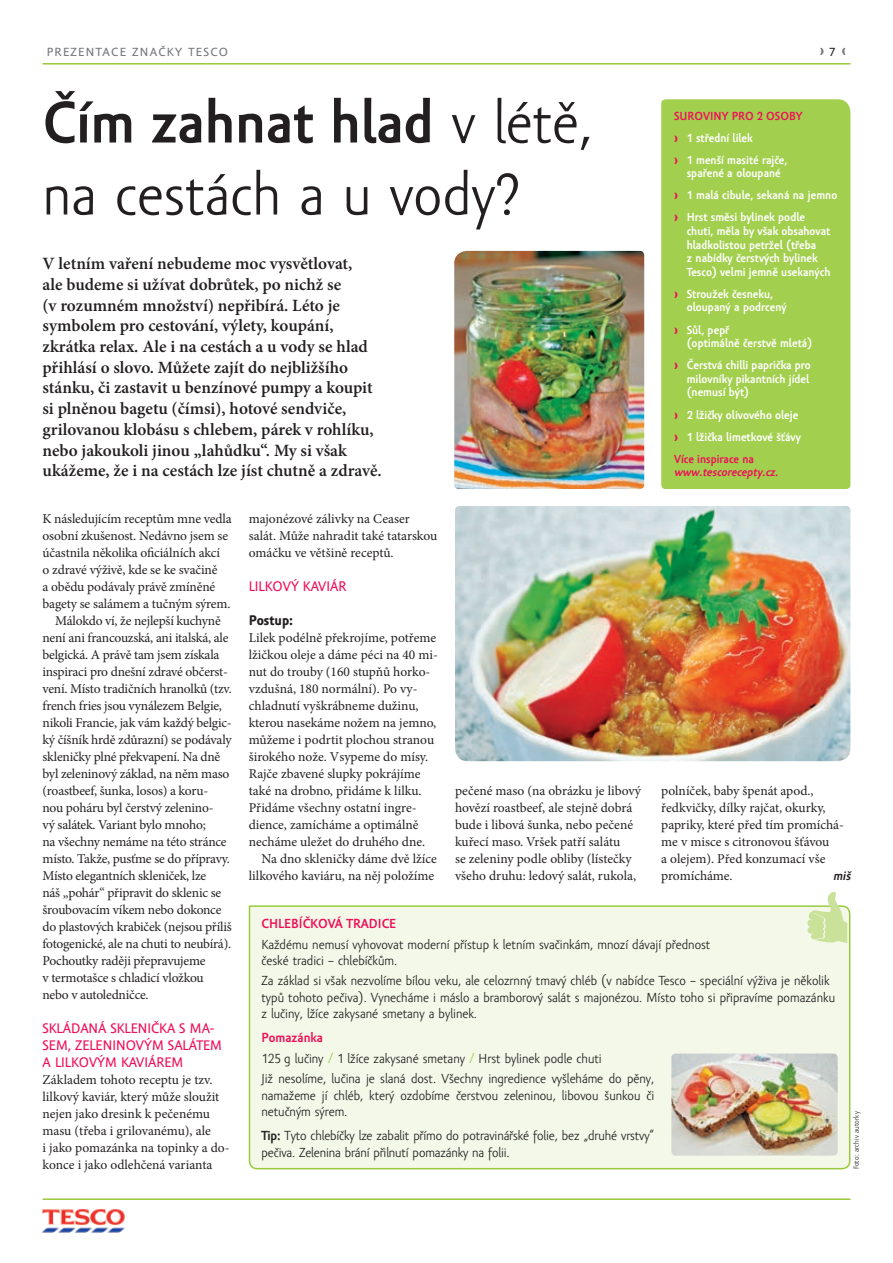
<style>
.page{position:relative;width:893px;height:1263px;background:#fff}
.page>*{position:absolute;margin:0;border:0;box-sizing:border-box;transform-origin:0 0}
.titulek_hlavní{font:60px/72px "Amor Sans Pro";color:#231f20}
.perex{font:600 17.25px/20.7px "Minion Pro";color:#231f20}
.mezititulek_barva_2{font:14.25px/17px "Amor Sans Text Pro";color:#ee1059}
.mezititulek_2{font:700 14.25px "Amor Sans Text Pro";color:#231f20}
.text{font:13.5px/17px "Minion Pro";letter-spacing:-.015em;color:#231f20}
.text_1__odst{font:13.5px/17px "Minion Pro";letter-spacing:-.005em;color:#231f20}
.ramecek_text{font:13.5px/16.2px "Amor Sans Pro";color:#231f20}
.ramecek_mezititulek{font:700 13.5px "Amor Sans Pro";color:#ee1059}
.ramecek_text-2{font:700 13.5px "Amor Sans Pro";color:#ee1059}
.text-2{font:italic 700 12.75px "Amor Sans Pro";color:#231f20}
.t1{font:12.15px "Amor Sans Text Pro";letter-spacing:.1em;color:#76787b;scale:1.05 1}
.t2{font:12.15px "Amor Sans Text Pro";color:#231f20;scale:1.05 1}
.t3{font:700 12px/13.6px "Amor Sans Pro";color:#fff}
.ramecek_text-3{font:italic 700 12px/13.6px "Amor Sans Pro";color:#ee1059}
.titulek_aktualne{font:700 12px "Amor Sans Pro";color:#ee1059}
.foto_autor{font:7.5px "Amor Sans Pro";letter-spacing:.01em;color:#231f20}
.s1{font-weight:700}
.s2{font-style:normal}
.s3{color:#99ca3b}
</style>
<div class="page">
<hr style="left:43px;top:1198px;width:807px;height:2px;background:#99ca3b">
<img style="left:42px;top:1208px;width:83px;height:25px">
<div style="left:661px;top:99px;width:189px;height:390px;background:#a3cf4e"></div>
<img style="left:455px;top:506px;width:395px;height:255px">
<img style="left:454px;top:251px;width:190px;height:238px">
<div style="left:248px;top:905px;width:603px;height:265px;background:#f3f8e8"></div>
<svg style="left:807px;top:892px;width:40px;height:51px"></svg>
<img style="left:671px;top:1053px;width:167px;height:102px">
<hr style="left:43px;top:63px;width:807px;height:2px;background:#99ca3b">
<svg style="left:674px;top:135px;width:3px;height:7px"></svg>
<svg style="left:674px;top:157px;width:3px;height:7px"></svg>
<svg style="left:674px;top:193px;width:3px;height:6px"></svg>
<svg style="left:674px;top:215px;width:3px;height:6px"></svg>
<svg style="left:674px;top:292px;width:3px;height:6px"></svg>
<svg style="left:674px;top:327px;width:3px;height:7px"></svg>
<svg style="left:674px;top:363px;width:3px;height:6px"></svg>
<svg style="left:674px;top:412px;width:3px;height:6px"></svg>
<svg style="left:674px;top:434px;width:3px;height:7px"></svg>
<p class="t1" style="left:47px;top:45px;width:174px">PREZENTACE ZNAČKY TESCO</p>
<p class="t2" style="left:829px;top:45px;width:8px">7</p>
<p class="titulek_hlavní" style="left:43px;top:87px;width:552px"><span class="s1">Čím zahnat hlad</span> v létě, na cestách a u vody?</p>
<p class="perex" style="left:43px;top:253px;width:341px">V letním vaření nebudeme moc vysvětlovat,<br>ale budeme si užívat dobrůtek, po nichž se<br>(v rozumném množství) nepřibírá. Léto je symbolem pro cestování, výlety, koupání, zkrátka relax. Ale i na cestách a u vody se hlad přihlásí o slovo. Můžete zajít do nejbližšího stánku, či zastavit u benzínové pumpy a koupit si plněnou bagetu (čímsi), hotové sendviče, grilovanou klobásu s chlebem, párek v rohlíku, nebo jakoukoli jinou „lahůdku“. My si však ukážeme, že i na cestách lze jíst chutně a zdravě.</p>
<p class="text_1__odst" style="left:43px;top:510px;width:191px">K následujícím receptům mne vedla osobní zkušenost. Nedávno jsem se účastnila několika oficiálních akcí<br>o zdravé výživě, kde se ke svačině<br>a obědu podávaly právě zmíněné bagety se salámem a tučným sýrem.</p>
<p class="text" style="left:43px;top:612px;width:191px;text-indent:13px">Málokdo ví, že nejlepší kuchyně není ani francouzská, ani italská, ale belgická. A právě tam jsem získala inspiraci pro dnešní zdravé občerst‑ vení. Místo tradičních hranolků (tzv. french fries jsou vynálezem Belgie, nikoli Francie, jak vám každý belgic‑ ký číšník hrdě zdůrazní) se podávaly skleničky plné překvapení. Na dně byl zeleninový základ, na něm maso (roastbeef, šunka, losos) a koru‑ nou poháru byl čerstvý zelenino‑<br>vý salátek. Variant bylo mnoho;<br>na všechny nemáme na této stránce místo. Takže, pusťme se do přípravy.<br>Místo elegantních skleniček, lze<br>náš „pohár“ připravit do sklenic se šroubovacím víkem nebo dokonce do plastových krabiček (nejsou příliš fotogenické, ale na chuti to neubírá).<br>Pochoutky raději přepravujeme<br>v termotašce s chladicí vložkou nebo v autoledničce.</p>
<p class="mezititulek_barva_2" style="left:43px;top:1020px;width:181px">SKLÁDANÁ SKLENIČKA S MA-<br>SEM, ZELENINOVÝM SALÁTEM<br>A LILKOVÝM KAVIÁREM</p>
<p class="text_1__odst" style="left:43px;top:1072px;width:188px">Základem tohoto receptu je tzv. lilkový kaviár, který může sloužit nejen jako dresink k pečenému masu (třeba i grilovanému), ale<br>i jako pomazánka na topinky a do‑ konce i jako odlehčená varianta</p>
<p class="titulek_aktualne" style="left:674px;top:109px;width:130px">SUROVINY PRO 2 OSOBY</p>
<p class="t3" style="left:687px;top:131px;width:68px">1 střední lilek</p>
<p class="t3" style="left:687px;top:153px;width:102px">1 menší masité rajče, spařené a oloupané</p>
<p class="t3" style="left:687px;top:189px;width:152px">1 malá cibule, sekaná na jemno</p>
<p class="t3" style="left:687px;top:211px;width:145px">Hrst směsi bylinek podle chuti, měla by však obsahovat hladkolistou petržel (třeba<br>z nabídky čerstvých bylinek<br>Tesco) velmi jemně usekaných</p>
<p class="t3" style="left:687px;top:287px;width:101px">Stroužek česneku, oloupaný a podrcený</p>
<p class="t3" style="left:687px;top:323px;width:127px">Sůl, pepř<br>(optimálně čerstvě mletá)</p>
<p class="t3" style="left:687px;top:359px;width:126px">Čerstvá chilli paprička pro milovníky pikantních jídel (nemusí být)</p>
<p class="t3" style="left:687px;top:408px;width:113px">2 lžičky olivového oleje</p>
<p class="t3" style="left:687px;top:430px;width:116px">1 lžička limetkové šťávy</p>
<p class="ramecek_text-3" style="left:674px;top:452px;width:106px"><span class="s2">Více inspirace na </span>www.tescorecepty.cz<span class="s2">.</span></p>
<p class="text_1__odst" style="left:249px;top:510px;width:190px">majonézové zálivky na Ceaser salát. Může nahradit také tatarskou omáčku ve většině receptů.</p>
<p class="mezititulek_barva_2" style="left:249px;top:578px;width:99px">LILKOVÝ KAVIÁR</p>
<p class="mezititulek_2" style="left:249px;top:612px;width:46px">Postup:</p>
<p class="text_1__odst" style="left:249px;top:629px;width:191px">Lilek podélně překrojíme, potřeme lžičkou oleje a dáme péci na 40 mi‑ nut do trouby (160 stupňů horko‑ vzdušná, 180 normální). Po vy‑ chladnutí vyškrábneme dužinu, kterou nasekáme nožem na jemno, můžeme i podrtit plochou stranou širokého nože. Vsypeme do mísy.<br>Rajče zbavené slupky pokrájíme také na drobno, přidáme k lilku.<br>Přidáme všechny ostatní ingre‑ dience, zamícháme a optimálně necháme uležet do druhého dne.</p>
<p class="text" style="left:249px;top:850px;width:190px;text-align:right">Na dno skleničky dáme dvě lžíce lilkového kaviáru, na něj položíme</p>
<p class="text" style="left:455px;top:782px;width:187px">pečené maso (na obrázku je libový hovězí roastbeef, ale stejně dobrá bude i libová šunka, nebo pečené kuřecí maso. Vršek patří salátu<br>se zeleniny podle obliby (lístečky všeho druhu: ledový salát, rukola,</p>
<p class="text" style="left:661px;top:782px;width:184px">polníček, baby špenát apod., ředkvičky, dílky rajčat, okurky, papriky, které před tím promíchá‑ me v misce s citronovou šťávou<br>a olejem). Před konzumací vše promícháme.</p>
<p class="text-2" style="left:833px;top:868px;width:21px">miš</p>
<p class="ramecek_mezititulek" style="left:262px;top:916px;width:136px">CHLEBÍČKOVÁ TRADICE</p>
<p class="ramecek_text" style="left:262px;top:936px;width:450px">Každému nemusí vyhovovat moderní přístup k letním svačinkám, mnozí dávají přednost české tradici – chlebíčkům.</p>
<p class="ramecek_text" style="left:262px;top:973px;width:575px">Za základ si však nezvolíme bílou veku, ale celozrnný tmavý chléb (v nabídce Tesco – speciální výživa je několik typů tohoto pečiva). Vynecháme i máslo a bramborový salát s majonézou. Místo toho si připravíme pomazánku z lučiny, lžíce zakysané smetany a bylinek.</p>
<p class="ramecek_text-2" style="left:262px;top:1030px;width:63px">Pomazánka</p>
<p class="ramecek_text" style="left:262px;top:1050px;width:342px">125 g lučiny <span class="s3">/</span> 1 lžíce zakysané smetany <span class="s3">/</span> Hrst bylinek podle chuti</p>
<p class="ramecek_text" style="left:262px;top:1071px;width:394px;text-align:justify">Již nesolíme, lučina je slaná dost. Všechny ingredience vyšleháme do pěny, namažeme jí chléb, který ozdobíme čerstvou zeleninou, libovou šunkou či netučným sýrem.</p>
<p class="ramecek_text" style="left:262px;top:1128px;width:394px"><span class="s1">Tip:</span> Tyto chlebíčky lze zabalit přímo do potravinářské folie, bez „druhé vrstvy“ pečiva. Zelenina brání přilnutí pomazánky na folii.</p>
<p class="foto_autor" style="left:852px;top:1169px;width:59px;rotate:-90deg">Foto: archiv autorky</p>
</div>
